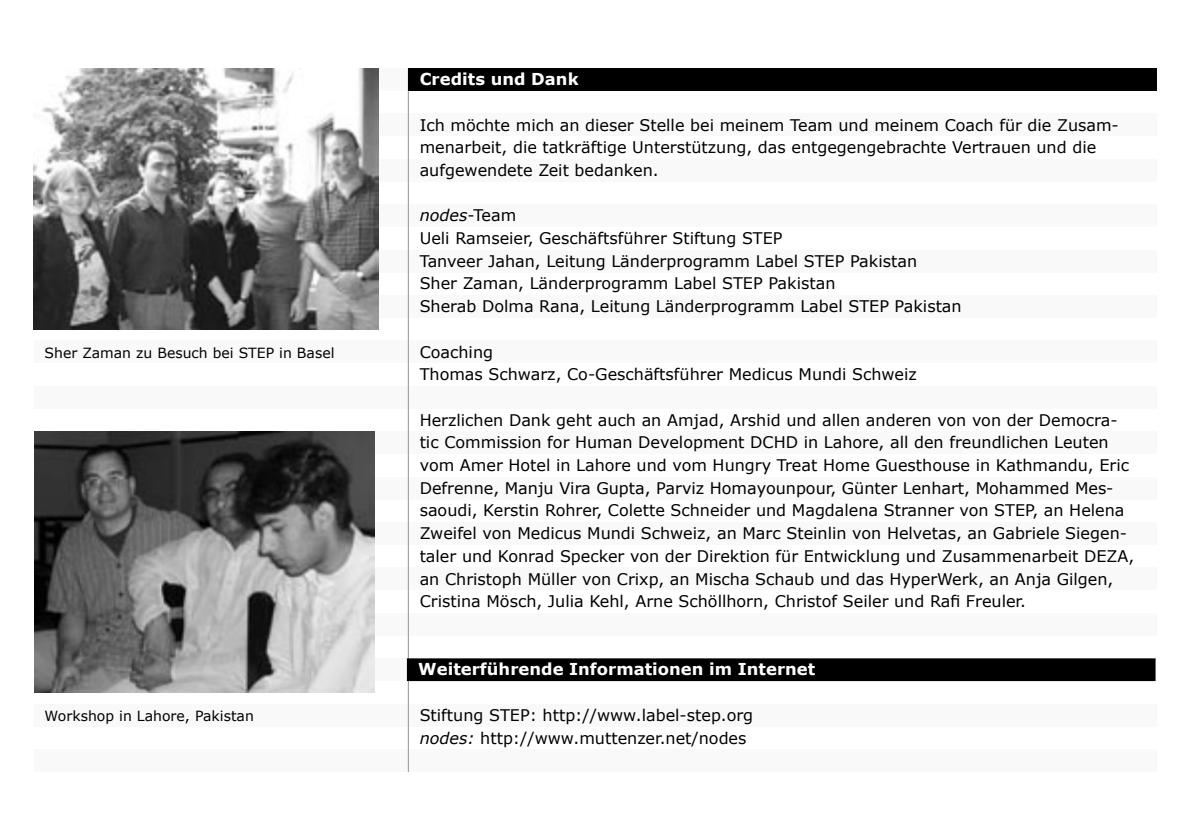
<style>
.page{position:relative;width:1191px;height:840px;background:#fff}
.page>*{position:absolute;margin:0;border:0;box-sizing:border-box;transform-origin:0 0}
.kapitelheadline_white{font:700 16.4px "Verdana";color:#fff}
.body{font:16px/22.6px "Verdana";color:#000}
.body-2{font:italic 16px "Verdana";color:#000}
.bildlegende{font:14px "Verdana";color:#000}
.s1{font-style:normal}
.s2{font-style:italic}
</style>
<div class="page">
<div style="left:34px;top:68px;width:1123px;height:23px;background:#f9f9f9"></div>
<div style="left:34px;top:113px;width:1123px;height:23px;background:#f9f9f9"></div>
<div style="left:34px;top:159px;width:1123px;height:22px;background:#f9f9f9"></div>
<div style="left:34px;top:204px;width:1123px;height:23px;background:#f9f9f9"></div>
<div style="left:34px;top:249px;width:1123px;height:23px;background:#f9f9f9"></div>
<div style="left:34px;top:295px;width:1123px;height:22px;background:#f9f9f9"></div>
<div style="left:34px;top:340px;width:1123px;height:23px;background:#f9f9f9"></div>
<div style="left:34px;top:386px;width:1123px;height:22px;background:#f9f9f9"></div>
<div style="left:34px;top:431px;width:1123px;height:23px;background:#f9f9f9"></div>
<div style="left:34px;top:476px;width:1123px;height:23px;background:#f9f9f9"></div>
<div style="left:34px;top:522px;width:1123px;height:22px;background:#f9f9f9"></div>
<div style="left:34px;top:567px;width:1123px;height:23px;background:#f9f9f9"></div>
<div style="left:34px;top:612px;width:1123px;height:23px;background:#f9f9f9"></div>
<div style="left:34px;top:658px;width:1123px;height:22px;background:#f9f9f9"></div>
<div style="left:34px;top:703px;width:1123px;height:23px;background:#f9f9f9"></div>
<div style="left:34px;top:748px;width:1123px;height:23px;background:#f9f9f9"></div>
<hr style="left:408px;top:68px;width:1px;height:703px;background:#939393">
<div style="left:408px;top:68px;width:749px;height:23px;background:#000"></div>
<img style="left:34px;top:431px;width:340px;height:261px">
<img style="left:34px;top:68px;width:344px;height:261px">
<div style="left:407px;top:658px;width:748px;height:22px;background:#000"></div>
<p class="bildlegende" style="left:45px;top:343px;width:291px">Sher Zaman zu Besuch bei STEP in Basel</p>
<p class="bildlegende" style="left:45px;top:706px;width:211px">Workshop in Lahore, Pakistan</p>
<p class="kapitelheadline_white" style="left:420px;top:69px;width:160px">Credits und Dank</p>
<p class="body" style="left:420px;top:113px;width:700px">Ich möchte mich an dieser Stelle bei meinem Team und meinem Coach für die Zusam&shy;menarbeit, die tatkräftige Unterstützung, das entgegengebrachte Vertrauen und die aufgewendete Zeit bedanken.</p>
<p class="body-2" style="left:420px;top:205px;width:98px">nodes<span class="s1">-Team</span></p>
<p class="body" style="left:420px;top:226px;width:364px">Ueli Ramseier, Geschäftsführer Stiftung STEP</p>
<p class="body" style="left:420px;top:249px;width:499px">Tanveer Jahan, Leitung Länderprogramm Label STEP Pakistan</p>
<p class="body" style="left:420px;top:271px;width:417px">Sher Zaman, Länderprogramm Label STEP Pakistan</p>
<p class="body" style="left:420px;top:294px;width:543px">Sherab Dolma Rana, Leitung Länderprogramm Label STEP Pakistan</p>
<p class="body" style="left:420px;top:340px;width:75px">Coaching</p>
<p class="body" style="left:420px;top:362px;width:499px">Thomas Schwarz, Co-Geschäftsführer Medicus Mundi Schweiz</p>
<p class="body" style="left:420px;top:408px;width:716px">Herzlichen Dank geht auch an Amjad, Arshid und allen anderen von von der Democra&shy;tic Commission for Human Development DCHD in Lahore, all den freundlichen Leuten vom Amer Hotel in Lahore und vom Hungry Treat Home Guesthouse in Kathmandu, Eric Defrenne, Manju Vira Gupta, Parviz Homayounpour, Günter Lenhart, Mohammed Mes&shy;saoudi, Kerstin Rohrer, Colette Schneider und Magdalena Stranner von STEP, an Helena Zweifel von Medicus Mundi Schweiz, an Marc Steinlin von Helvetas, an Gabriele Siegen&shy;taler und Konrad Specker von der Direktion für Entwicklung und Zusammenarbeit DEZA, an Christoph Müller von Crixp, an Mischa Schaub und das HyperWerk, an Anja Gilgen, Cristina Mösch, Julia Kehl, Arne Schöllhorn, Christof Seiler und Rafi Freuler.</p>
<p class="kapitelheadline_white" style="left:418px;top:658px;width:398px">Weiterführende Informationen im Internet</p>
<p class="body" style="left:420px;top:702px;width:335px">Stiftung STEP: http://www.label-step.org</p>
<p class="body" style="left:420px;top:725px;width:328px"><span class="s2">nodes:</span> http://www.muttenzer.net/nodes</p>
</div>
